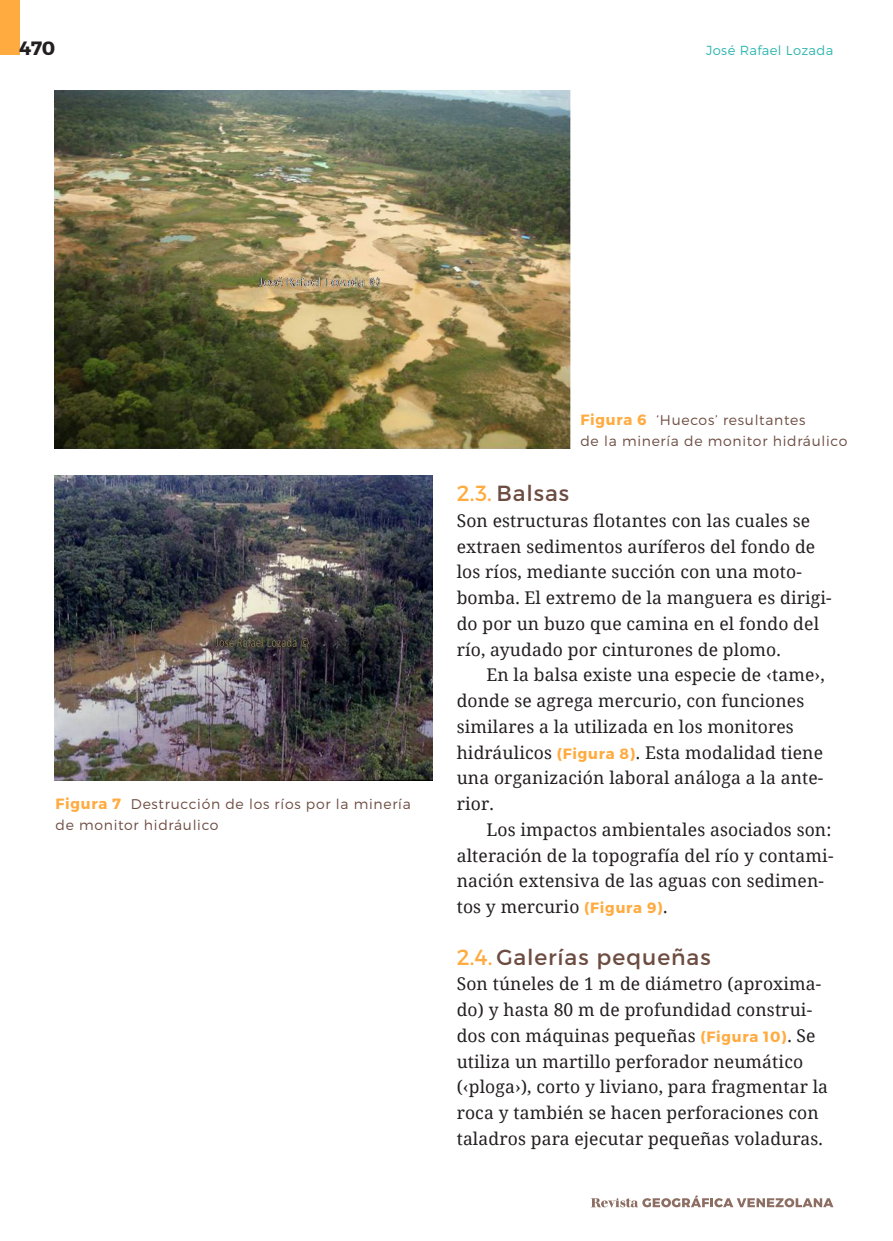
<style>
.page{position:relative;width:893px;height:1241px;background:#fff}
.page>*{position:absolute;margin:0;border:0;box-sizing:border-box;transform-origin:0 0}
.t1{font:21.88px "Montserrat";letter-spacing:.04em;color:#6d4c41}
.t2{font:700 19.25px "Montserrat";color:#231f20}
.t3{font:17.5px/25.7px "Noto Serif";letter-spacing:.01em;color:#231f20}
.t4{font:300 14px/21px "Montserrat";letter-spacing:.05em;color:#6d4c41}
.t5{font:300 13.12px "Montserrat";letter-spacing:.03em;color:#2fb6b0}
.s1{font-weight:700;font-size:14.88px;color:#ffab40}
.s2{color:#ffab40}
.s3{font-family:"Montserrat";font-weight:700;font-size:14.88px;color:#ffab40}
</style>
<div class="page">
<div style="left:0;top:0;width:20px;height:55px;background:#ffab40"></div>
<svg style="left:591px;top:1195px;width:242px;height:12px"></svg>
<img style="left:55px;top:91px;width:515px;height:357px">
<img style="left:55px;top:475px;width:377px;height:305px">
<p class="t2" style="left:19px;top:36px;width:38px">470</p>
<p class="t5" style="left:706px;top:42px;width:129px">José Rafael Lozada</p>
<p class="t4" style="left:55px;top:792px;width:357px"><span class="s1">Figura 7</span> Destrucción de los ríos por la minería de monitor hidráulico</p>
<p class="t4" style="left:580px;top:409px;width:268px"><span class="s1">Figura 6</span> ‘Huecos’ resultantes<br>de la minería de monitor hidráulico</p>
<p class="t1" style="left:457px;top:480px;width:114px"><span class="s2">2.3.</span> Balsas</p>
<p class="t3" style="left:457px;top:507px;width:376px">Son estructuras flotantes con las cuales se extraen sedimentos auríferos del fondo de los ríos, mediante succión con una moto&shy;bomba. El extremo de la manguera es dirigi&shy;do por un buzo que camina en el fondo del río, ayudado por cinturones de plomo.</p>
<p class="t3" style="left:457px;top:661px;width:370px;text-indent:30px">En la balsa existe una especie de ‹tame›, donde se agrega mercurio, con funciones similares a la utilizada en los monitores hidráulicos <span class="s3">(Figura 8)</span>. Esta modalidad tiene una organización laboral análoga a la ante&shy;rior.</p>
<p class="t3" style="left:457px;top:815px;width:378px;text-indent:30px">Los impactos ambientales asociados son: alteración de la topografía del río y contami&shy;nación extensiva de las aguas con sedimen&shy;tos y mercurio <span class="s3">(Figura 9)</span>.</p>
<p class="t1" style="left:457px;top:943px;width:255px"><span class="s2">2.4.</span> Galerías pequeñas</p>
<p class="t3" style="left:457px;top:970px;width:373px">Son túneles de 1 m de diámetro (aproxima&shy;do) y hasta 80 m de profundidad construi&shy;dos con máquinas pequeñas <span class="s3">(Figura 10)</span>. Se utiliza un martillo perforador neumático (‹ploga›), corto y liviano, para fragmentar la roca y también se hacen perforaciones con taladros para ejecutar pequeñas voladuras.</p>
</div>
